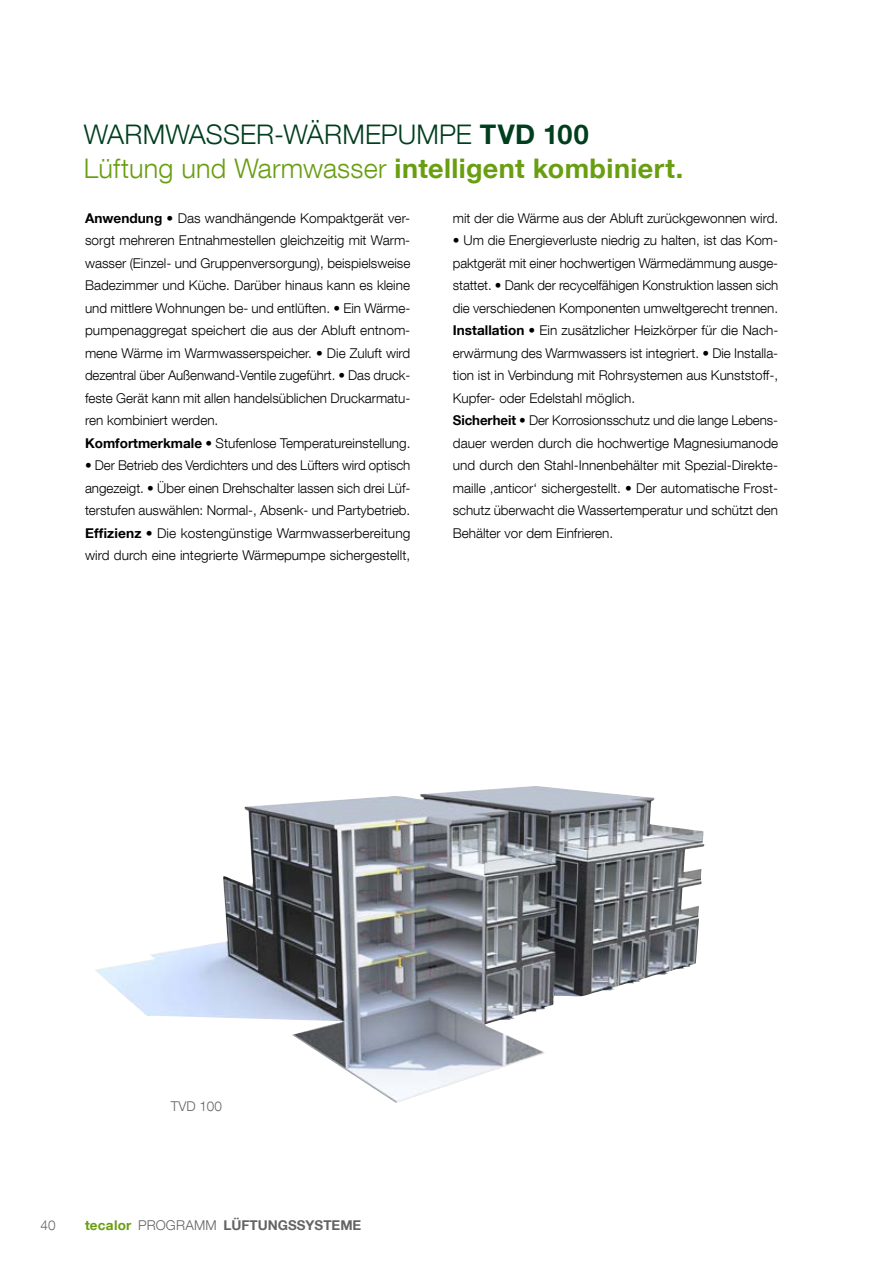
<style>
.page{position:relative;width:893px;height:1263px;background:#fff}
.page>*{position:absolute;margin:0;border:0;box-sizing:border-box;transform-origin:0 0}
.t1{font:700 27px/33.8px "Helvetica Neue LT Com";letter-spacing:.015em;color:#699e11}
.t2{font:300 13.5px/22.5px "Helvetica Neue LT Com";color:#000}
.t3{font:700 13.5px "Helvetica Neue LT Com";color:#626463}
.t4{font:300 13.5px "Helvetica Neue LT Com";color:#626463}
.s1{font-weight:300;color:#003e1d}
.s2{color:#003e1d}
.s3{font-weight:300}
.s4{font-weight:700}
.s5{color:#699e11}
</style>
<div class="page">
<img style="left:95px;top:794px;width:554px;height:309px">
<h1 class="t1" style="left:84px;top:116px;width:601px"><span class="s1">WARMWASSER-WÄRMEPUMPE</span> <span class="s2">TVD 100<br></span><span class="s3">Lüftung und Warmwasser</span> intelligent kombiniert.</h1>
<p class="t2" style="left:85px;top:206px;width:327px"><span class="s4">Anwendung</span> • Das wandhängende Kompaktgerät ver&shy;sorgt mehreren Entnahmestellen gleichzeitig mit Warm&shy;wasser (Einzel- und Gruppenversorgung), beispielsweise Badezimmer und Küche. Darüber hinaus kann es kleine und mittlere Wohnungen be- und entlüften. • Ein Wärme&shy;pumpenaggregat speichert die aus der Abluft entnom&shy;mene Wärme im Warmwasserspeicher. • Die Zuluft wird dezentral über Außenwand-Ventile zugeführt. • Das druck&shy;feste Gerät kann mit allen handelsüblichen Druckarmatu&shy;ren kombiniert werden.<br><span class="s4">Komfortmerkmale</span> • Stufenlose Temperatureinstellung.</p>
<p class="t2" style="left:85px;top:454px;width:327px;text-align:justify">• Der Betrieb des Verdichters und des Lüfters wird optisch angezeigt. • Über einen Drehschalter lassen sich drei Lüf&shy;terstufen auswählen: Normal-, Absenk- und Partybetrieb.<br><span class="s4">Effizienz</span> • Die kostengünstige Warmwasserbereitung wird durch eine integrierte Wärmepumpe sichergestellt,</p>
<p class="t2" style="left:453px;top:206px;width:327px">mit der die Wärme aus der Abluft zurückgewonnen wird.</p>
<p class="t2" style="left:453px;top:229px;width:327px">• Um die Energieverluste niedrig zu halten, ist das Kom&shy;paktgerät mit einer hochwertigen Wärmedämmung ausge&shy;stattet. • Dank der recycelfähigen Konstruktion lassen sich die verschiedenen Komponenten umweltgerecht trennen.<br><span class="s4">Installation</span> • Ein zusätzlicher Heizkörper für die Nach&shy;erwärmung des Warmwassers ist integriert. • Die Installa&shy;tion ist in Verbindung mit Rohrsystemen aus Kunststoff-, Kupfer- oder Edelstahl möglich.<br><span class="s4">Sicherheit</span> • Der Korrosionsschutz und die lange Lebens&shy;dauer werden durch die hochwertige Magnesiumanode und durch den Stahl-Innenbehälter mit Spezial-Direkte&shy;maille ‚anticor‘ sichergestellt. • Der automatische Frost&shy;schutz überwacht die Wassertemperatur und schützt den Behälter vor dem Einfrieren.</p>
<p class="t4" style="left:171px;top:1098px;width:53px">TVD 100</p>
<p class="t4" style="left:40px;top:1217px;width:17px">40</p>
<p class="t3" style="left:85px;top:1217px;width:278px"><span class="s5">tecalor</span> <span class="s3">PROGRAMM</span> LÜFTUNGSSYSTEME</p>
</div>
